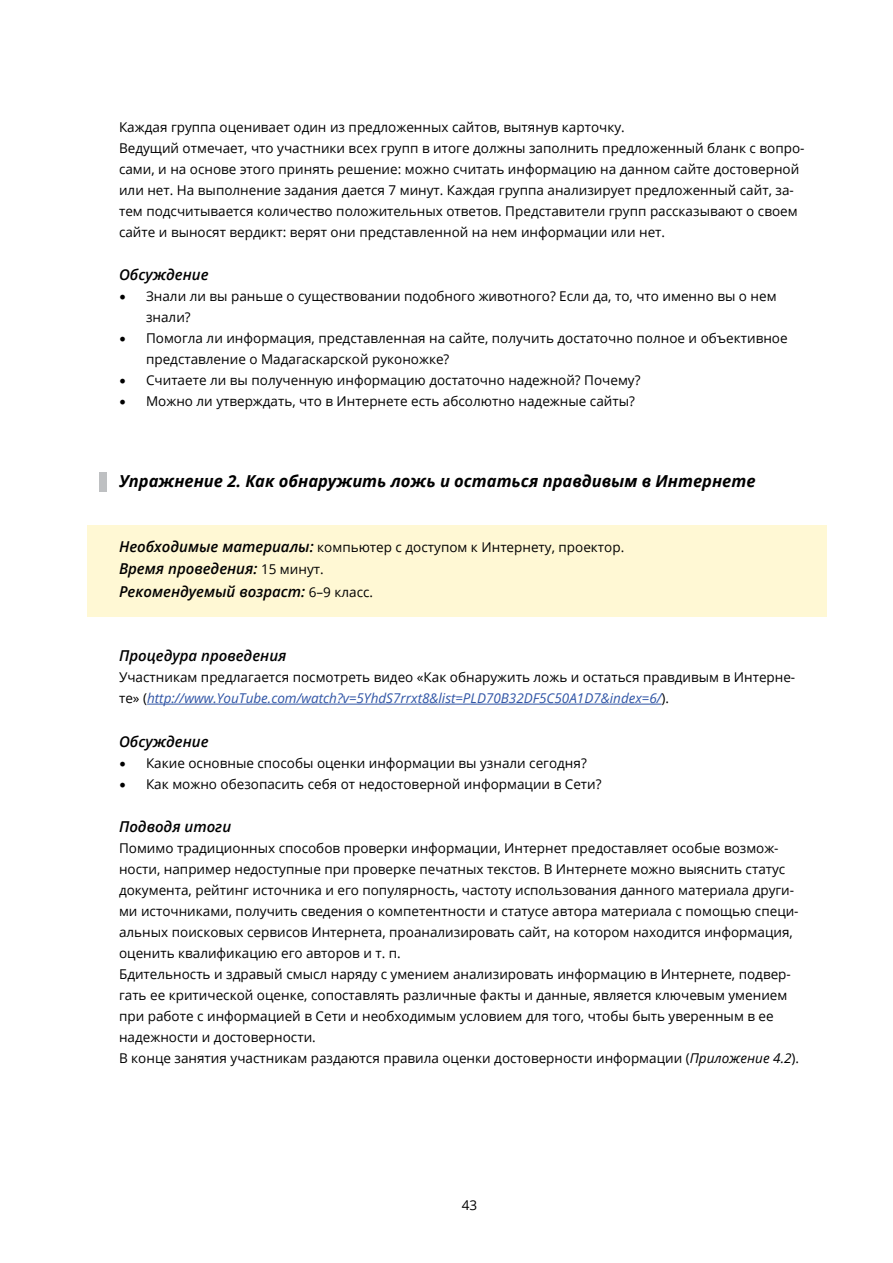
<style>
.page{position:relative;width:893px;height:1263px;background:#fff}
.page>*{position:absolute;margin:0;border:0;box-sizing:border-box;transform-origin:0 0}
.t1{font:italic 700 16.5px "Open Sans";color:#000}
.t2{font:italic 600 15px/22.5px "Open Sans";color:#000}
.t3{font:13.5px/21px "Open Sans";color:#000}
.s1{font-family:"Minion Pro";font-size:18px}
.s2{font-weight:600;font-style:italic;font-size:15px}
.s3{font-weight:400;font-style:normal;font-size:13.5px}
.s4{font-style:italic;color:#2f54a5}
.s5{font-style:italic}
</style>
<div class="page">
<div style="left:88px;top:525px;width:739px;height:92px;background:#fff8d4"></div>
<hr style="left:147px;top:704px;width:514px;height:1px;background:#2f54a5">
<div style="left:99px;top:472px;width:7px;height:20px;background:#bec0c2"></div>
<p class="t3" style="left:119px;top:116px;width:687px">Каждая группа оценивает один из предложенных сайтов, вытянув карточку.<br>Ведущий отмечает, что участники всех групп в итоге должны заполнить предложенный бланк с вопро&shy;сами, и на основе этого принять решение: можно считать информацию на данном сайте достоверной или нет. На выполнение задания дается 7 минут. Каждая группа анализирует предложенный сайт, за&shy;тем подсчитывается количество положительных ответов. Представители групп рассказывают о своем сайте и выносят вердикт: верят они представленной на нем информации или нет.</p>
<p class="t2" style="left:119px;top:263px;width:91px">Обсуждение</p>
<p class="t3" style="left:146px;top:285px;width:632px;text-indent:-27px"><span class="s1">•</span> Знали ли вы раньше о существовании подобного животного? Если да, то, что именно вы о нем знали?</p>
<p class="t3" style="left:146px;top:327px;width:643px;text-indent:-27px"><span class="s1">•</span> Помогла ли информация, представленная на сайте, получить достаточно полное и объективное представление о Мадагаскарской руконожке?</p>
<p class="t3" style="left:119px;top:369px;width:523px"><span class="s1">•</span> Считаете ли вы полученную информацию достаточно надежной? Почему?</p>
<p class="t3" style="left:119px;top:390px;width:517px"><span class="s1">•</span> Можно ли утверждать, что в Интернете есть абсолютно надежные сайты?</p>
<p class="t1" style="left:119px;top:469px;width:638px">Упражнение 2. Как обнаружить ложь и остаться правдивым в Интернете</p>
<p class="t3" style="left:119px;top:536px;width:507px"><span class="s2">Необходимые материалы:</span> компьютер с доступом к Интернету, проектор.</p>
<p class="t2" style="left:119px;top:557px;width:256px">Время проведения: <span class="s3">15 минут.<br></span>Рекомендуемый возраст: <span class="s3">6–9 класс.</span></p>
<p class="t2" style="left:119px;top:644px;width:169px">Процедура проведения</p>
<p class="t3" style="left:119px;top:666px;width:678px">Участникам предлагается посмотреть видео «Как обнаружить ложь и остаться правдивым в Интерне&shy;те» (<span class="s4">http://www.YouTube.com/watch?v=5YhdS7rrxt8&amp;list=PLD70B32DF5C50A1D7&amp;index=6/</span>).</p>
<p class="t2" style="left:119px;top:730px;width:91px">Обсуждение</p>
<p class="t3" style="left:119px;top:752px;width:469px"><span class="s1">•</span> Какие основные способы оценки информации вы узнали сегодня?</p>
<p class="t3" style="left:119px;top:773px;width:484px"><span class="s1">•</span> Как можно обезопасить себя от недостоверной информации в Сети?</p>
<p class="t2" style="left:119px;top:815px;width:114px">Подводя итоги</p>
<p class="t3" style="left:119px;top:837px;width:682px">Помимо традиционных способов проверки информации, Интернет предоставляет особые возмож&shy;ности, например недоступные при проверке печатных текстов. В Интернете можно выяснить статус документа, рейтинг источника и его популярность, частоту использования данного материала други&shy;ми источниками, получить сведения о компетентности и статусе автора материала с помощью специ&shy;альных поисковых сервисов Интернета, проанализировать сайт, на котором находится информация, оценить квалификацию его авторов и т. п.<br>Бдительность и здравый смысл наряду с умением анализировать информацию в Интернете, подвер&shy;гать ее критической оценке, сопоставлять различные факты и данные, является ключевым умением при работе с информацией в Сети и необходимым условием для того, чтобы быть уверенным в ее надежности и достоверности.<br>В конце занятия участникам раздаются правила оценки достоверности информации (<span class="s5">Приложение 4.2</span>).</p>
<p class="t3" style="left:462px;top:1194px;width:17px">43</p>
</div>
